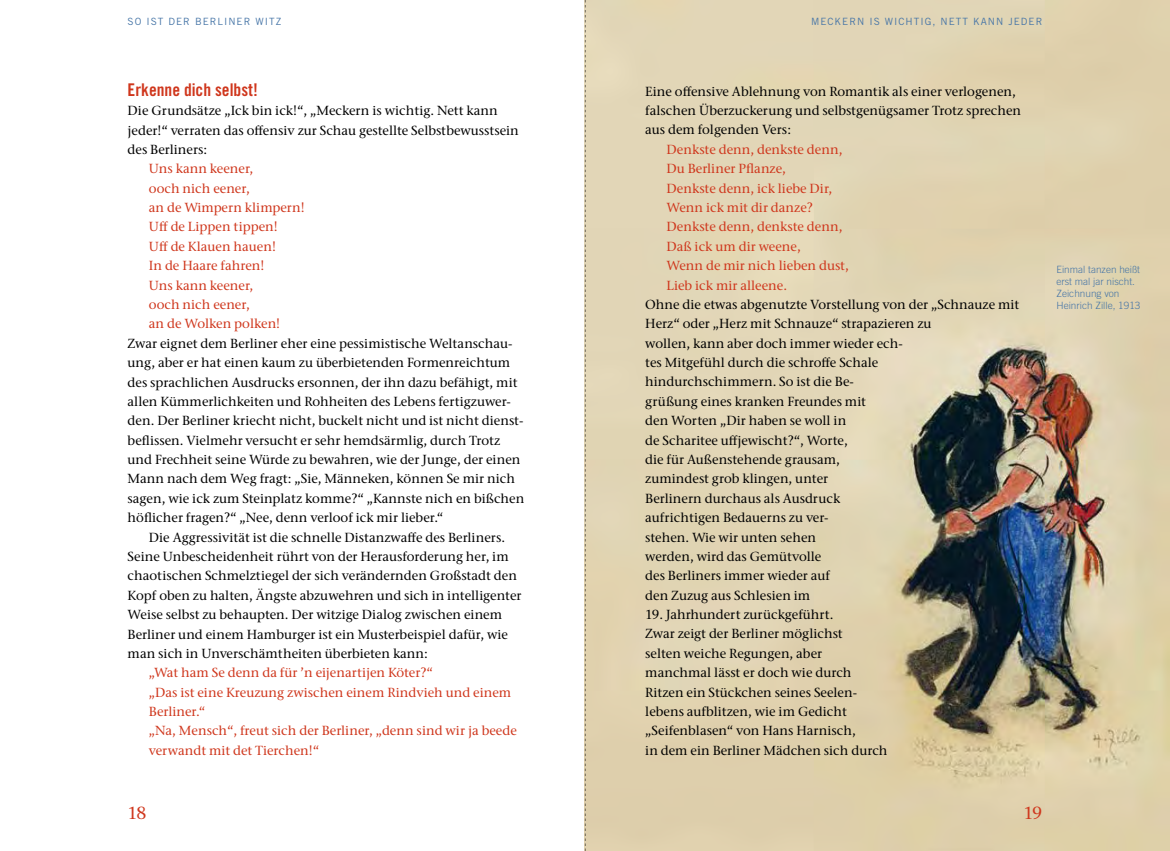
<style>
.page{position:relative;width:1170px;height:851px;background:#fff}
.page>*{position:absolute;margin:0;border:0;box-sizing:border-box;transform-origin:0 0}
.t1{font:17.5px "Trade Gothic Bold Cond Twenty";color:#cf361c}
.t2{font:500 17.5px "Stone Serif ITC Pro";color:#cf361c}
.t3{font:500 13.12px/19.4px "Stone Serif ITC Pro";color:#000}
.t4{font:500 13.12px/19.4px "Stone Serif ITC Pro";color:#cf361c}
.t5{font:300 10px/12px "Trade Gothic LT Com";color:#4675a7}
.t6{font:10px "Trade Gothic";letter-spacing:.1em;color:#4675a7}
</style>
<div class="page">
<img style="left:586px;top:0;width:583px;height:850px">
<svg style="left:585px;top:0;width:1px;height:850px"></svg>
<p class="t6" style="left:128px;top:16px;width:155px">SO IST DER BERLINER WITZ</p>
<p class="t6" style="left:811px;top:16px;width:233px">MECKERN IS WICHTIG, NETT KANN JEDER</p>
<h1 class="t1" style="left:128px;top:79px;width:132px">Erkenne dich selbst!</h1>
<p class="t3" style="left:128px;top:101px;width:393px">Die Grundsätze „Ick bin ick!“, „Meckern is wichtig. Nett kann jeder!“ verraten das offensiv zur Schau gestellte Selbstbewusstsein des Berliners:</p>
<p class="t4" style="left:149px;top:159px;width:157px">Uns kann keener,<br>ooch nich eener,<br>an de Wimpern klimpern!<br>Uff de Lippen tippen!<br>Uff de Klauen hauen!<br>In de Haare fahren!<br>Uns kann keener,<br>ooch nich eener,<br>an de Wolken polken!</p>
<p class="t3" style="left:128px;top:333px;width:398px">Zwar eignet dem Berliner eher eine pessimistische Weltanschau&shy;ung, aber er hat einen kaum zu überbietenden Formenreichtum des sprachlichen Ausdrucks ersonnen, der ihn dazu befähigt, mit allen Kümmerlichkeiten und Rohheiten des Lebens fertigzuwer&shy;den. Der Berliner kriecht nicht, buckelt nicht und ist nicht dienst&shy;beflissen. Vielmehr versucht er sehr hemdsärmlig, durch Trotz und Frechheit seine Würde zu bewahren, wie der Junge, der einen Mann nach dem Weg fragt: „Sie, Männeken, können Se mir nich sagen, wie ick zum Steinplatz komme?“ „Kannste nich en bißchen höflicher fragen?“ „Nee, denn verloof ick mir lieber.“</p>
<p class="t3" style="left:128px;top:527px;width:395px;text-indent:21px">Die Aggressivität ist die schnelle Distanzwaffe des Berliners.<br>Seine Unbescheidenheit rührt von der Herausforderung her, im chaotischen Schmelztiegel der sich verändernden Großstadt den Kopf oben zu halten, Ängste abzuwehren und sich in intelligenter Weise selbst zu behaupten. Der witzige Dialog zwischen einem Berliner und einem Hamburger ist ein Musterbeispiel dafür, wie man sich in Unverschämtheiten überbieten kann:</p>
<p class="t4" style="left:149px;top:663px;width:369px">„Wat ham Se denn da für ’n eijenartijen Köter?“<br>„Das ist eine Kreuzung zwischen einem Rindvieh und einem Berliner.“<br>„Na, Mensch“, freut sich der Berliner, „denn sind wir ja beede verwandt mit det Tierchen!“</p>
<p class="t3" style="left:645px;top:81px;width:377px">Eine offensive Ablehnung von Romantik als einer verlogenen, falschen Überzuckerung und selbstgenügsamer Trotz sprechen aus dem folgenden Vers:</p>
<p class="t4" style="left:666px;top:140px;width:184px">Denkste denn, denkste denn,<br>Du Berliner Pflanze,<br>Denkste denn, ick liebe Dir,<br>Wenn ick mit dir danze?<br>Denkste denn, denkste denn,<br>Daß ick um dir weene,<br>Wenn de mir nich lieben dust,<br>Lieb ick mir alleene.</p>
<p class="t3" style="left:645px;top:295px;width:375px">Ohne die etwas abgenutzte Vorstellung von der „Schnauze mit Herz“ oder „Herz mit Schnauze“ strapazieren zu<br>wollen, kann aber doch immer wieder ech-<br>tes Mitgefühl durch die schroffe Schale<br>hindurchschimmern. So ist die Be-<br>grüßung eines kranken Freundes mit<br>den Worten „Dir haben se woll in<br>de Scharitee uffjewischt?“, Worte,<br>die für Außenstehende grausam,<br>zumindest grob klingen, unter<br>Berlinern durchaus als Ausdruck<br>aufrichtigen Bedauerns zu ver-<br>stehen. Wie wir unten sehen<br>werden, wird das Gemütvolle<br>des Berliners immer wieder auf<br>den Zuzug aus Schlesien im</p>
<p class="t3" style="left:645px;top:604px;width:244px">19. Jahrhundert zurückgeführt.<br>Zwar zeigt der Berliner möglichst<br>selten weiche Regungen, aber manchmal lässt er doch wie durch Ritzen ein Stückchen seines Seelen&shy;lebens aufblitzen, wie im Gedicht „Seifenblasen“ von Hans Harnisch,<br>in dem ein Berliner Mädchen sich durch</p>
<p class="t5" style="left:1056px;top:263px;width:85px">Einmal tanzen heißt erst mal jar nischt.<br>Zeichnung von<br>Heinrich Zille, 1913</p>
<h1 class="t2" style="left:128px;top:802px;width:20px">18</h1>
<h1 class="t2" style="left:1023px;top:802px;width:20px">19</h1>
</div>
